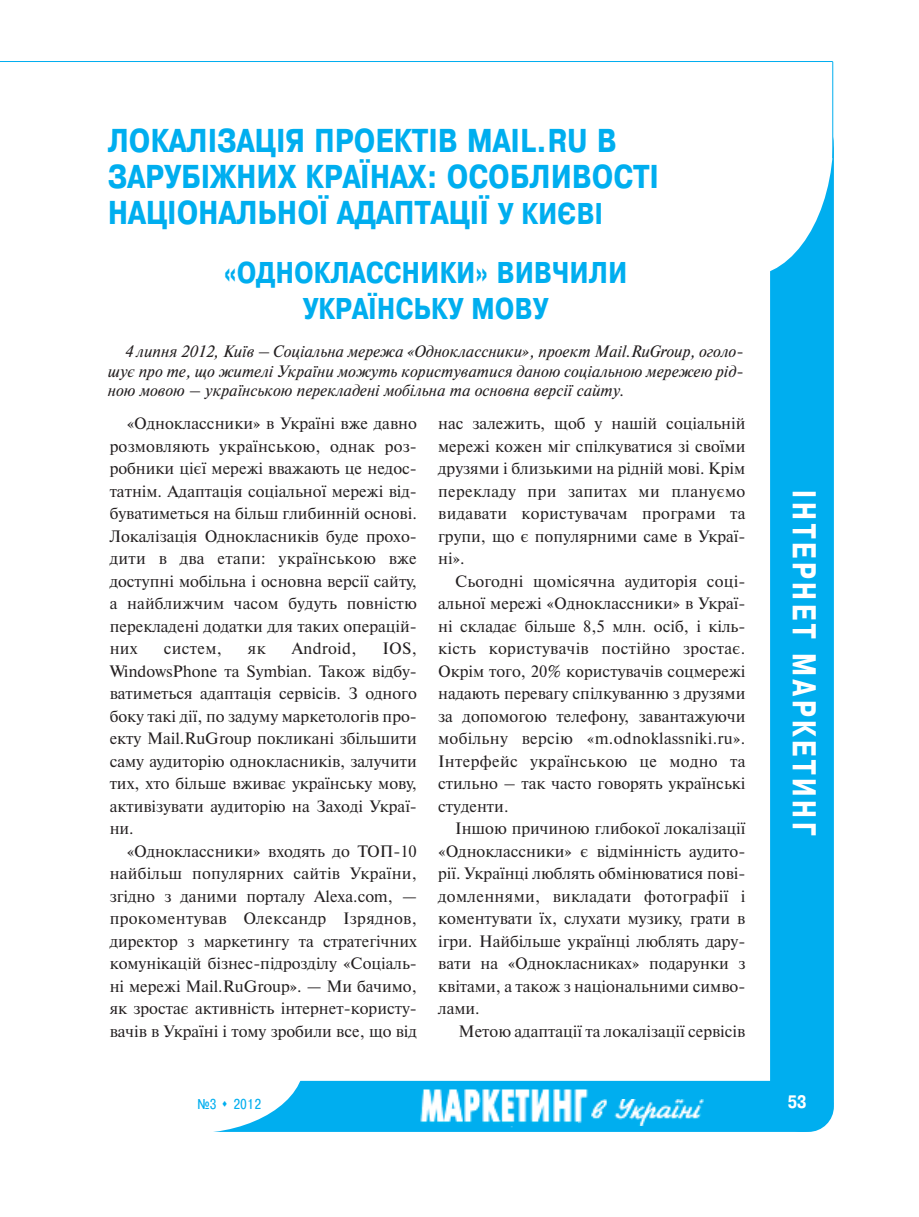
<style>
.page{position:relative;width:919px;height:1217px;background:#fff}
.page>*{position:absolute;margin:0;border:0;box-sizing:border-box;transform-origin:0 0}
.t1{font:700 33px/36px "Pragmatica Cond C";letter-spacing:.015em;color:#00aeef}
.t2{font:700 33px "Pragmatica Cond C";letter-spacing:.13em;color:#fff;scale:.9 1}
.t3{font:700 30px/36px "Pragmatica Cond C";letter-spacing:.015em;color:#00aeef;text-align:center}
.t4{font:700 18px "Pragmatica Cond C";color:#fff}
.t5{font:16.5px/22.5px "Newton C";color:#231f20;text-align:justify}
.t6{font:italic 16.5px/19.8px "Newton C";color:#231f20;text-align:justify}
.t7{font:16.5px "Newton C";letter-spacing:.02em;color:#231f20}
.t8{font:14.25px "Pragmatica Cond C";color:#00aeef}
.s1{font-size:30px}
</style>
<div class="page">
<div style="left:770px;top:112px;width:63px;height:1019px;background:#00aeef;border-radius:32px"></div>
<div style="left:661px;top:0;width:172px;height:276px;background:#fff;border-radius:50%"></div>
<div style="left:190px;top:1080px;width:643px;height:51px;background:#00aeef;border-radius:26px"></div>
<div style="left:78px;top:991px;width:226px;height:142px;background:#fff;border-radius:50%"></div>
<img style="left:420px;top:1089px;width:169px;height:34px">
<img style="left:578px;top:1098px;width:125px;height:26px">
<hr style="left:832px;top:62px;width:1px;height:96px;background:#00aeef">
<hr style="left:0;top:61px;width:832px;height:1px;background:#00aeef">
<h1 class="t1" style="left:108px;top:123px;width:552px">ЛОКАЛІЗАЦІЯ ПРОЕКТІВ MAIL.RU В<br>ЗАРУБІЖНИХ КРАЇНАХ: ОСОБЛИВОСТІ<br>НАЦІОНАЛЬНОЇ АДАПТАЦІЇ <span class="s1">У КИЄВІ</span></h1>
<h2 class="t3" style="left:224px;top:255px;width:404px">«ОДНОКЛАССНИКИ» ВИВЧИЛИ<br>УКРАЇНСЬКУ МОВУ</h2>
<p class="t6" style="left:108px;top:341px;width:637px;text-indent:17px">4 липня 2012, Київ – Соціальна мережа «Одноклассники», проект Mail.RuGroup, оголо&shy;шує про те, що жителі України можуть користуватися даною соціальною мережею рід&shy;ною мовою – українською перекладені мобільна та основна версії сайту.</p>
<p class="t5" style="left:110px;top:412px;width:309px;text-indent:17px">«Одноклассники» в Україні вже давно розмовляють українською, однак роз&shy;робники цієї мережі вважають це недос&shy;татнім. Адаптація соціальної мережі від&shy;буватиметься на більш глибинній основі.<br>Локалізація Однокласників буде прохо&shy;дити в два етапи: українською вже доступні мобільна і основна версії сайту, а найближчим часом будуть повністю перекладені додатки для таких операцій&shy;них</p>
<p class="t5" style="left:438px;top:412px;width:309px">нас залежить, щоб у нашій соціальній мережі кожен міг спілкуватися зі своїми друзями і близькими на рідній мові. Крім перекладу при запитах ми плануємо видавати користувачам програми та групи, що є популярними саме в Украї&shy;ні».</p>
<p class="t5" style="left:438px;top:569px;width:309px;text-indent:17px">Сьогодні щомісячна аудиторія соці&shy;альної мережі «Одноклассники» в Украї&shy;ні складає більше 8,5 млн. осіб, і кіль&shy;кість користувачів постійно зростає.<br>Окрім того, 20% користувачів соцмережі надають перевагу спілкуванню з друзями за допомогою телефону, завантажуючи мобільну версію «m.odnoklassniki.ru».<br>Інтерфейс українською це модно та стильно – так часто говорять українські студенти.</p>
<p class="t5" style="left:438px;top:817px;width:309px;text-indent:17px">Іншою причиною глибокої локалізації «Одноклассники» є відмінність аудито&shy;рії. Українці люблять обмінюватися пові&shy;домленнями, викладати фотографії і коментувати їх, слухати музику, грати в ігри. Найбільше українці люблять дару&shy;вати на «Однокласниках» подарунки з квітами, а також з національними симво&shy;лами.</p>
<p class="t5" style="left:458px;top:1019px;width:288px">Метою адаптації та локалізації сервісів</p>
<p class="t5" style="left:164px;top:637px;width:60px">систем,</p>
<p class="t5" style="left:248px;top:637px;width:19px">як</p>
<p class="t7" style="left:292px;top:638px;width:66px">Android,</p>
<p class="t5" style="left:110px;top:637px;width:309px;text-indent:273px">IOS, WindowsPhone та Symbian. Також відбу&shy;ватиметься адаптація сервісів. З одного боку такі дії, по задуму маркетологів про&shy;екту Mail.RuGroup покликані збільшити саму аудиторію однокласників, залучити тих, хто більше вживає українську мову, активізувати аудиторію на Заході Украї&shy;ни.</p>
<p class="t5" style="left:110px;top:839px;width:309px;text-indent:17px">«Одноклассники» входять до ТОП-10 найбільш популярних сайтів України, згідно з даними порталу Alexa.com, — прокоментував Олександр Ізряднов, директор з маркетингу та стратегічних комунікацій бізнес-підрозділу «Соціаль&shy;ні мережі Mail.RuGroup». — Ми бачимо, як зростає активність інтернет-користу&shy;вачів в Україні і тому зробили все, що від</p>
<h1 class="t2" style="left:823px;top:489px;width:385px;rotate:90deg">ІНТЕРНЕТ МАРКЕТИНГ</h1>
<p class="t8" style="left:197px;top:1095px;width:65px">№3 ▲ 2012</p>
<p class="t4" style="left:787px;top:1090px;width:20px">53</p>
</div>
